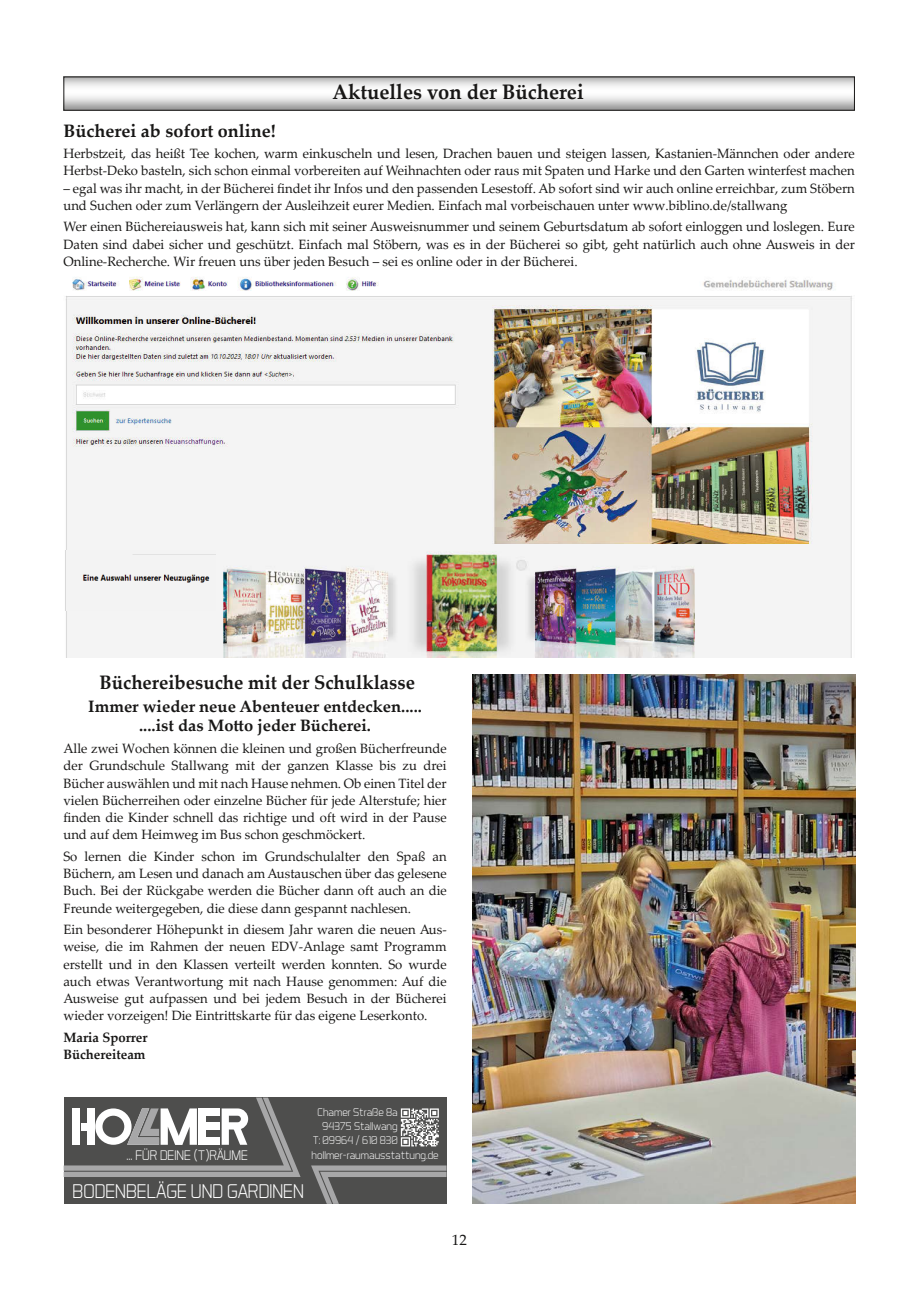
<style>
.page{position:relative;width:919px;height:1289px;background:#fff}
.page>*{position:absolute;margin:0;border:0;box-sizing:border-box;transform-origin:0 0}
.t1{font:700 21px "Palatino Linotype";color:#181716;scale:.96 1}
.t2{font:300 20.1px "Aero Matics";color:#fff}
.t3{font:700 19.5px "Palatino Linotype";color:#181716;scale:.95 1}
.t4{font:700 18px "Palatino Linotype";color:#181716}
.t5{font:700 16.5px/19.8px "Palatino Linotype";color:#181716;text-align:center}
.t6{font:15px "Palatino Linotype";color:#181716}
.t7{font:300 14.1px "Aero Matics";color:#fff}
.t8{font:13.5px/17.2px "Palatino Linotype";color:#181716;text-align:justify}
.t9{font:700 13.5px/17.2px "Palatino Linotype";color:#181716}
.t10{font:300 11.4px/13.6px "Aero Matics";color:#f5f5f5;text-align:right}
.t11{font:300 11.25px "Aero Matics";color:#f5f5f5}
</style>
<div class="page">
<div style="left:64px;top:1097px;width:382px;height:106px;background:#4e4e4d"></div>
<svg style="left:64px;top:1097px;width:236px;height:79px"></svg>
<svg style="left:401px;top:1108px;width:38px;height:38px"></svg>
<svg style="left:311px;top:1165px;width:135px;height:38px"></svg>
<svg style="left:63px;top:76px;width:792px;height:35px"></svg>
<img style="left:65px;top:276px;width:787px;height:268px">
<img style="left:65px;top:544px;width:787px;height:113px">
<img style="left:65px;top:551px;width:150px;height:59px">
<img style="left:472px;top:675px;width:383px;height:528px">
<h1 class="t1" style="left:332px;top:77px;width:263px">Aktuelles von der Bücherei</h1>
<h3 class="t4" style="left:63px;top:118px;width:214px">Bücherei ab sofort online!</h3>
<p class="t8" style="left:63px;top:144px;width:792px">Herbstzeit, das heißt Tee kochen, warm einkuscheln und lesen, Drachen bauen und steigen lassen, Kastanien-Männchen oder andere<br>Herbst-Deko basteln, sich schon einmal vorbereiten auf Weihnachten oder raus mit Spaten und Harke und den Garten winterfest machen</p>
<p class="t8" style="left:63px;top:179px;width:792px">– egal was ihr macht, in der Bücherei findet ihr Infos und den passenden Lesestoff. Ab sofort sind wir auch online erreichbar, zum Stöbern und Suchen oder zum Verlängern der Ausleihzeit eurer Medien. Einfach mal vorbeischauen unter www.biblino.de/stallwang</p>
<p class="t8" style="left:63px;top:218px;width:792px">Wer einen Büchereiausweis hat, kann sich mit seiner Ausweisnummer und seinem Geburtsdatum ab sofort einloggen und loslegen. Eure Daten sind dabei sicher und geschützt. Einfach mal Stöbern, was es in der Bücherei so gibt, geht natürlich auch ohne Ausweis in der Online-Recherche. Wir freuen uns über jeden Besuch – sei es online oder in der Bücherei.</p>
<h3 class="t3" style="left:99px;top:668px;width:333px">Büchereibesuche mit der Schulklasse</h3>
<p class="t5" style="left:88px;top:695px;width:335px">Immer wieder neue Abenteuer entdecken..... ....ist das Motto jeder Bücherei.</p>
<p class="t8" style="left:63px;top:739px;width:385px">Alle zwei Wochen können die kleinen und großen Bücherfreunde der Grundschule Stallwang mit der ganzen Klasse bis zu drei Bücher auswählen und mit nach Hause nehmen. Ob einen Titel der vielen Bücherreihen oder einzelne Bücher für jede Alterstufe; hier finden die Kinder schnell das richtige und oft wird in der Pause und auf dem Heimweg im Bus schon geschmöckert.</p>
<p class="t8" style="left:63px;top:847px;width:385px">So lernen die Kinder schon im Grundschulalter den Spaß an Büchern, am Lesen und danach am Austauschen über das gelesene Buch. Bei der Rückgabe werden die Bücher dann oft auch an die Freunde weitergegeben, die diese dann gespannt nachlesen.</p>
<p class="t8" style="left:63px;top:920px;width:385px">Ein besonderer Höhepunkt in diesem Jahr waren die neuen Aus&shy;weise, die im Rahmen der neuen EDV-Anlage samt Programm erstellt und in den Klassen verteilt werden konnten. So wurde auch etwas Verantwortung mit nach Hause genommen: Auf die Ausweise gut aufpassen und bei jedem Besuch in der Bücherei wieder vorzeigen! Die Eintrittskarte für das eigene Leserkonto.</p>
<p class="t9" style="left:63px;top:1028px;width:86px">Maria Sporrer<br>Büchereiteam</p>
<p class="t7" style="left:126px;top:1146px;width:123px">... FÜR DEINE (T)RÄUME</p>
<h2 class="t2" style="left:73px;top:1179px;width:233px">BODENBELÄGE UND GARDINEN</h2>
<p class="t10" style="left:312px;top:1105px;width:86px">Chamer Straße 8a<br>94375 Stallwang<br>T: 09964 / 610 830</p>
<p class="t11" style="left:311px;top:1148px;width:129px">hollmer-raumausstattung.de</p>
<p class="t6" style="left:452px;top:1228px;width:16px">12</p>
</div>
